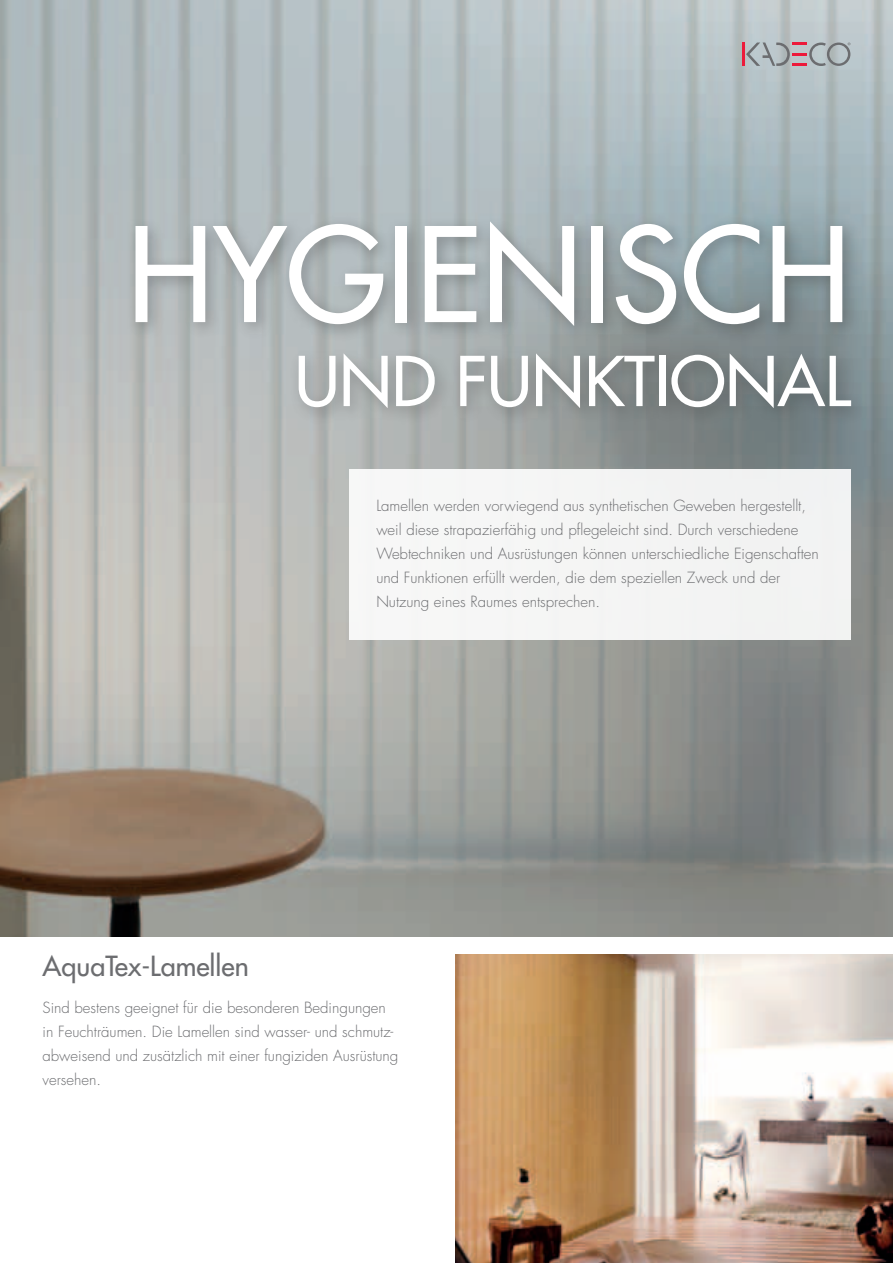
<style>
.page{position:relative;width:893px;height:1263px;background:#fff}
.page>*{position:absolute;margin:0;border:0;box-sizing:border-box;transform-origin:0 0}
.t1{font:500 127.5px "Futura Std";color:#fff}
.t2{font:500 66.75px "Futura Std";color:#fff}
.t3{font:500 27px "Futura Std";color:#6c6d70}
.t4{font:300 15px/24px "Futura Std";color:#6c6d70}
</style>
<div class="page">
<img style="left:0;top:0;width:893px;height:936px">
<hr style="left:742px;top:43px;width:2px;height:23px;background:#ed1a3a">
<svg style="left:746px;top:43px;width:104px;height:23px;background:#aba9ae"></svg>
<div style="left:125px;top:214px;width:744px;height:211px;background:#231f20;opacity:.3"></div>
<div style="left:349px;top:470px;width:501px;height:170px;background:#f4f4f4"></div>
<img style="left:455px;top:954px;width:438px;height:309px">
<h1 class="t1" style="left:127px;top:195px;width:725px">HYGIENISCH</h1>
<h2 class="t2" style="left:295px;top:340px;width:557px">UND FUNKTIONAL</h2>
<p class="t4" style="left:376px;top:494px;width:444px">Lamellen werden vorwiegend aus synthetischen Geweben hergestellt, weil diese strapazierfähig und pflegeleicht sind. Durch verschiedene Webtechniken und Ausrüstungen können unterschiedliche Eigenschaften und Funktionen erfüllt werden, die dem speziellen Zweck und der Nutzung eines Raumes entsprechen.</p>
<h3 class="t3" style="left:43px;top:949px;width:208px">AQUATEX-LAMELLEN</h3>
<p class="t4" style="left:43px;top:996px;width:357px">Sind bestens geeignet für die besonderen Bedingungen in Feuchträumen. Die Lamellen sind wasser- und schmutz&shy;abweisend und zusätzlich mit einer fungiziden Ausrüstung versehen.</p>
</div>
